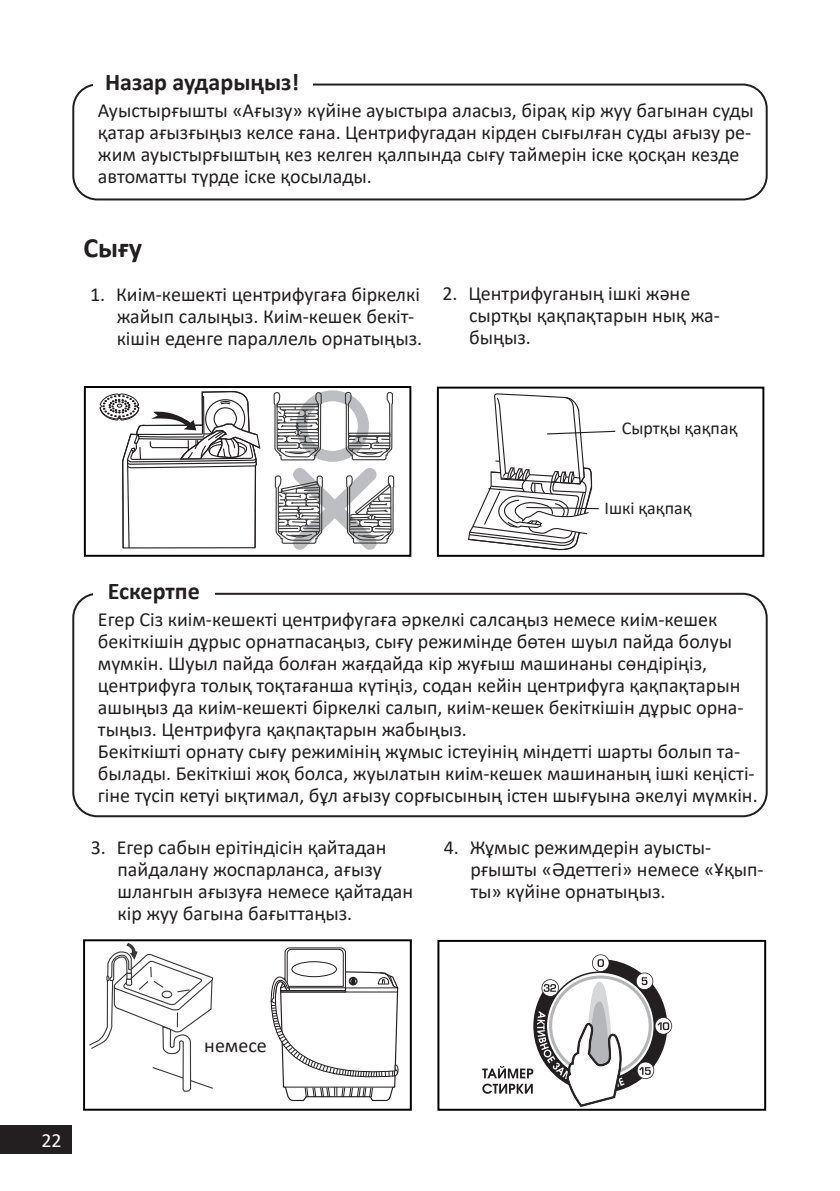
<style>
.page{position:relative;width:840px;height:1191px;background:#fff}
.page>*{position:absolute;margin:0;border:0;box-sizing:border-box;transform-origin:0 0}
.Заголовок_14{font:700 28px "Calibri";color:#231f20}
.Заголовок_12{font:700 24px "Calibri";color:#231f20}
.t1{font:20px/22px "Calibri";color:#231f20}
.t2{font:20px "Calibri";color:#fff}
.t3{font:18px "Calibri";color:#231f20}
</style>
<div class="page">
<div style="left:0;top:1125px;width:72px;height:29px;background:#231f20"></div>
<div style="left:72px;top:84px;width:695px;height:116px;border:2px solid #231f20;border-radius:24px"></div>
<img style="left:94px;top:84px;width:218px;height:3px">
<div style="left:84px;top:386px;width:327px;height:171px;border:2px solid #000002"></div>
<div style="left:436px;top:386px;width:328px;height:171px;border:2px solid #000002"></div>
<svg style="left:273px;top:390px;width:121px;height:160px"></svg>
<svg style="left:99px;top:391px;width:161px;height:158px"></svg>
<svg style="left:468px;top:393px;width:148px;height:158px"></svg>
<div style="left:72px;top:593px;width:695px;height:224px;border:2px solid #231f20;border-radius:24px"></div>
<img style="left:94px;top:593px;width:120px;height:3px">
<div style="left:83px;top:939px;width:328px;height:171px;border:2px solid #000002"></div>
<div style="left:437px;top:940px;width:328px;height:170px;border:2px solid #000002"></div>
<svg style="left:89px;top:942px;width:125px;height:150px"></svg>
<svg style="left:270px;top:947px;width:129px;height:155px"></svg>
<svg style="left:482px;top:954px;width:189px;height:153px"></svg>
<p class="Заголовок_12" style="left:105px;top:65px;width:196px">Назар аударыңыз!</p>
<p class="t1" style="left:98px;top:99px;width:657px">Ауыстырғышты «Ағызу» күйіне ауыстыра аласыз, бірақ кір жуу багынан суды қатар ағызғыңыз келсе ғана. Центрифугадан кірден сығылған суды ағызу ре&shy;жим ауыстырғыштың кез келген қалпында сығу таймерін іске қосқан кезде автоматты түрде іске қосылады.</p>
<p class="Заголовок_14" style="left:83px;top:228px;width:60px">Сығу</p>
<p class="t1" style="left:117px;top:282px;width:307px;text-indent:-27px">1. Киім-кешекті центрифугаға біркелкі жайып салыңыз. Киім-кешек бекіт&shy;кішін еденге параллель орнатыңыз.</p>
<p class="t1" style="left:468px;top:282px;width:252px;text-indent:-27px">2. Центрифуганың ішкі және сыртқы қақпақтарын нық жа&shy;быңыз.</p>
<p class="t3" style="left:621px;top:416px;width:117px">Сыртқы қақпақ</p>
<p class="t3" style="left:604px;top:496px;width:89px">Ішкі қақпақ</p>
<p class="Заголовок_12" style="left:108px;top:574px;width:93px">Ескертпе</p>
<p class="t1" style="left:98px;top:608px;width:646px">Егер Сіз киім-кешекті центрифугаға әркелкі салсаңыз немесе киім-кешек бекіткішін дұрыс орнатпасаңыз, сығу режимінде бөтен шуыл пайда болуы мүмкін. Шуыл пайда болған жағдайда кір жуғыш машинаны сөндіріңіз, центрифуга толық тоқтағанша күтіңіз, содан кейін центрифуга қақпақтарын ашыңыз да киім-кешекті біркелкі салып, киім-кешек бекіткішін дұрыс орна&shy;тыңыз. Центрифуга қақпақтарын жабыңыз.</p>
<p class="t1" style="left:98px;top:740px;width:661px">Бекіткішті орнату сығу режимінің жұмыс істеуінің міндетті шарты болып та&shy;былады. Бекіткіші жоқ болса, жуылатын киім-кешек машинаның ішкі кеңісті&shy;гіне түсіп кетуі ықтимал, бұл ағызу сорғысының істен шығуына әкелуі мүмкін.</p>
<p class="t1" style="left:117px;top:836px;width:297px;text-indent:-27px">3. Егер сабын ерітіндісін қайтадан пайдалану жоспарланса, ағызу шлангын ағызуға немесе қайтадан кір жуу багына бағыттаңыз.</p>
<p class="t1" style="left:470px;top:836px;width:295px;text-indent:-27px">4. Жұмыс режимдерін ауысты&shy;рғышты «Әдеттегі» немесе «Ұқып&shy;ты» күйіне орнатыңыз.</p>
<p class="t2" style="left:41px;top:1127px;width:22px">22</p>
<p class="t1" style="left:204px;top:1034px;width:64px">немесе</p>
</div>
